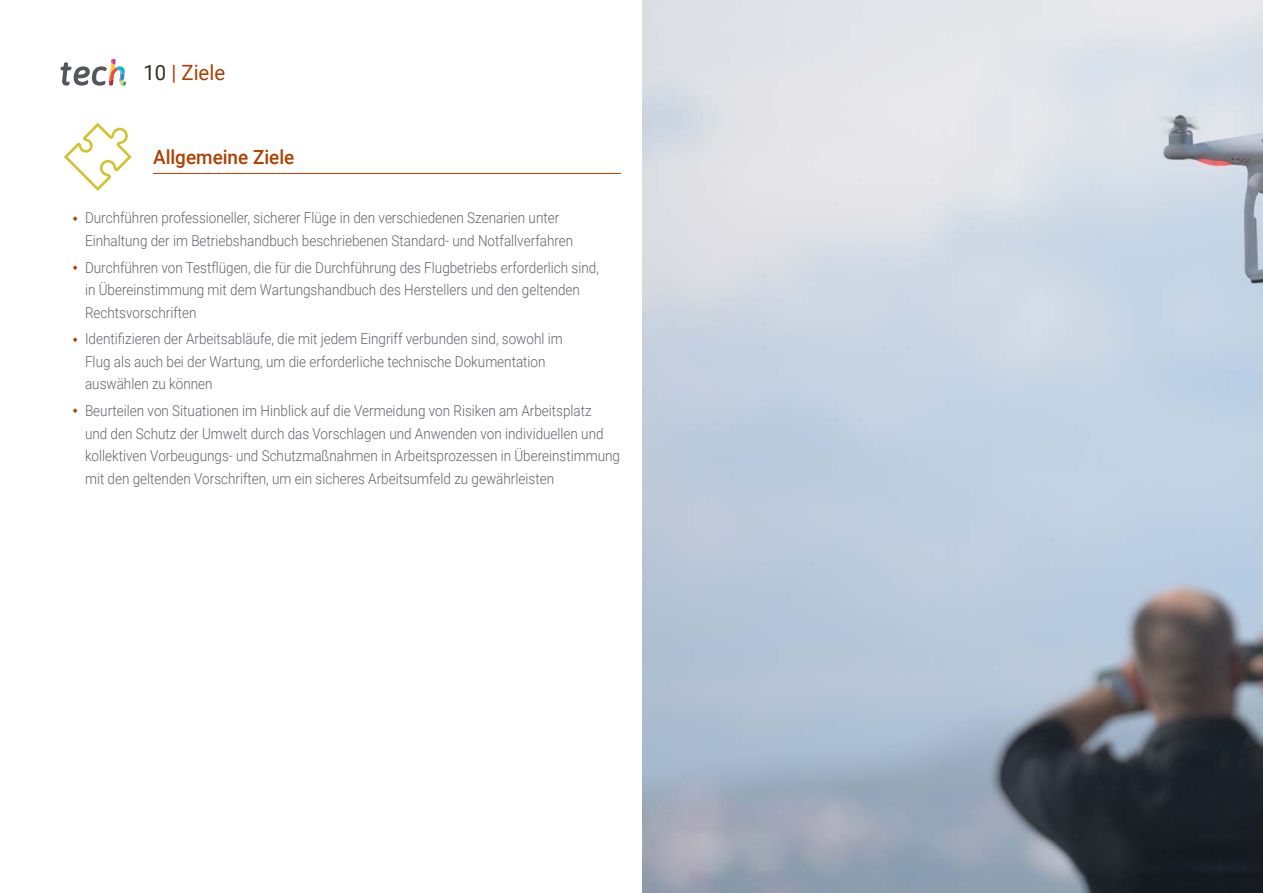
<style>
.page{position:relative;width:1263px;height:893px;background:#fff}
.page>*{position:absolute;margin:0;border:0;box-sizing:border-box;transform-origin:0 0}
.t1{font:21px "Roboto";color:#ae4000}
.t2{font:500 19.5px "Roboto";color:#ae4000}
.t3{font:300 15px/22.5px "Roboto";color:#61646a;scale:.9 1}
.s1{color:#312e20}
</style>
<div class="page">
<hr style="left:153px;top:173px;width:468px;height:1px;background:#ae4000">
<svg style="left:64px;top:123px;width:68px;height:68px"></svg>
<img style="left:642px;top:0;width:621px;height:893px">
<svg style="left:61px;top:59px;width:65px;height:27px"></svg>
<h1 class="t1" style="left:144px;top:57px;width:83px"><span class="s1">10</span> | Ziele</h1>
<h2 class="t2" style="left:153px;top:144px;width:143px">Allgemeine Ziele</h2>
<p class="t3" style="left:85px;top:206px;width:544px">Durchführen professioneller, sicherer Flüge in den verschiedenen Szenarien unter<br>Einhaltung der im Betriebshandbuch beschriebenen Standard- und Notfallverfahren</p>
<p class="t3" style="left:85px;top:255px;width:572px">Durchführen von Testflügen, die für die Durchführung des Flugbetriebs erforderlich sind, in Übereinstimmung mit dem Wartungshandbuch des Herstellers und den geltenden<br>Rechtsvorschriften</p>
<p class="t3" style="left:85px;top:327px;width:532px">Identifizieren der Arbeitsabläufe, die mit jedem Eingriff verbunden sind, sowohl im<br>Flug als auch bei der Wartung, um die erforderliche technische Dokumentation auswählen zu können</p>
<p class="t3" style="left:85px;top:399px;width:596px">Beurteilen von Situationen im Hinblick auf die Vermeidung von Risiken am Arbeitsplatz<br>und den Schutz der Umwelt durch das Vorschlagen und Anwenden von individuellen und kollektiven Vorbeugungs- und Schutzmaßnahmen in Arbeitsprozessen in Übereinstimmung mit den geltenden Vorschriften, um ein sicheres Arbeitsumfeld zu gewährleisten</p>
</div>
